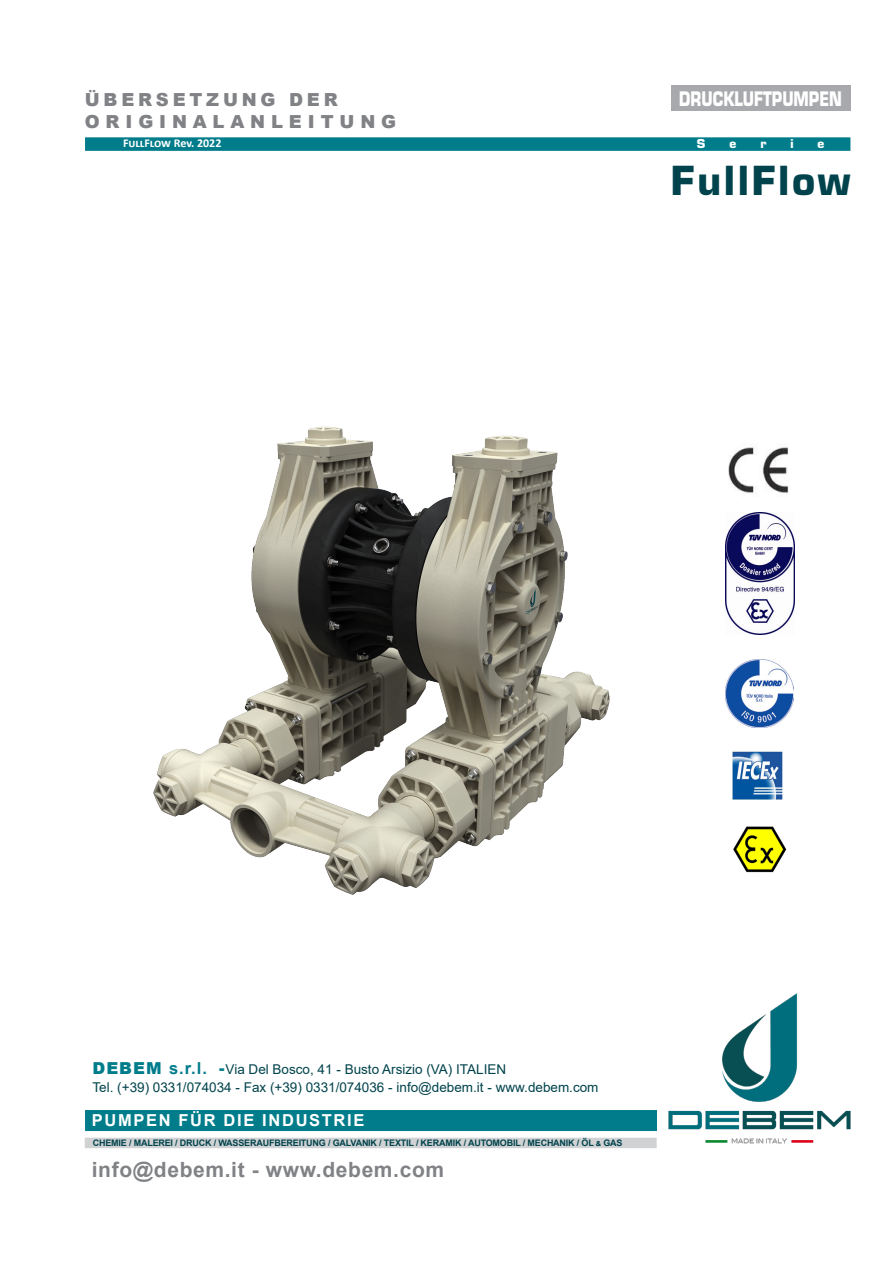
<style>
.page{position:relative;width:893px;height:1263px;background:#fff}
.page>*{position:absolute;margin:0;border:0;box-sizing:border-box;transform-origin:0 0}
.t1{font:700 39px "Eurostile";letter-spacing:.065em;color:#00434c}
.t2{font:700 21px "Arial";letter-spacing:.03em;color:#808285}
.t3{font:700 19.5px "Eurostile";color:#fff;scale:.75 1}
.t4{font:900 18px "Arial";letter-spacing:.325em;color:#808285}
.t5{font:900 18px "Arial";letter-spacing:.21em;color:#808285}
.t6{font:700 16.5px "Arial";letter-spacing:.1em;color:#fff}
.t7{font:13.5px "Arial";color:#00434c}
.piedipagina{font:700 12px "Calibri";color:#fff}
.t8{font:700 12px "Eurostile";color:#fff}
.t9{font:700 9px "Arial";letter-spacing:-.02em;color:#00434c}
.s1{font-weight:900;font-size:16.5px;color:#007c8b}
.s2{font-weight:700;font-size:16.5px;color:#007c8b}
</style>
<div class="page">
<img style="left:153px;top:426px;width:457px;height:469px">
<img style="left:728px;top:447px;width:61px;height:47px">
<img style="left:725px;top:659px;width:69px;height:69px">
<img style="left:725px;top:512px;width:70px;height:123px">
<img style="left:733px;top:826px;width:54px;height:47px">
<img style="left:732px;top:751px;width:51px;height:49px">
<div style="left:85px;top:137px;width:765px;height:14px;background:#007c8b"></div>
<div style="left:671px;top:85px;width:179px;height:26px;background:#a8a9ad"></div>
<div style="left:85px;top:1138px;width:572px;height:10px;background:#d1d2d4"></div>
<img style="left:668px;top:993px;width:183px;height:151px">
<div style="left:85px;top:1110px;width:572px;height:21px;background:#007c8b"></div>
<p class="t5" style="left:85px;top:87px;width:254px">ÜBERSETZUNG DER</p>
<p class="t4" style="left:85px;top:109px;width:313px">ORIGINALANLEITUNG</p>
<p class="piedipagina" style="left:123px;top:135px;width:100px">FullFlow Rev. 2022</p>
<p class="t3" style="left:679px;top:87px;width:218px">DRUCKLUFTPUMPEN</p>
<p class="t8" style="left:697px;top:136px;width:10px">S</p>
<p class="t8" style="left:729px;top:136px;width:8px">e</p>
<p class="t8" style="left:760px;top:136px;width:8px">r</p>
<p class="t8" style="left:790px;top:136px;width:5px">i</p>
<p class="t8" style="left:817px;top:136px;width:8px">e</p>
<p class="t1" style="left:671px;top:156px;width:181px">FullFlow</p>
<p class="t7" style="left:93px;top:1060px;width:415px"><span class="s1">DEBEM</span> <span class="s2">s.r.l.</span> <span class="s1">-</span>Via Del Bosco, 41 - Busto Arsizio (VA) ITALIEN</p>
<p class="t7" style="left:93px;top:1078px;width:507px">Tel. (+39) 0331/074034 - Fax (+39) 0331/074036 - info@debem.it - www.debem.com</p>
<p class="t6" style="left:92px;top:1109px;width:274px">PUMPEN FÜR DIE INDUSTRIE</p>
<p class="t2" style="left:92px;top:1155px;width:354px">info@debem.it - www.debem.com</p>
<p class="t9" style="left:93px;top:1137px;width:531px">CHEMIE / MALEREI / DRUCK / WASSERAUFBEREITUNG / GALVANIK / TEXTIL / KERAMIK / AUTOMOBIL / MECHANIK / ÖL &amp; GAS</p>
</div>
